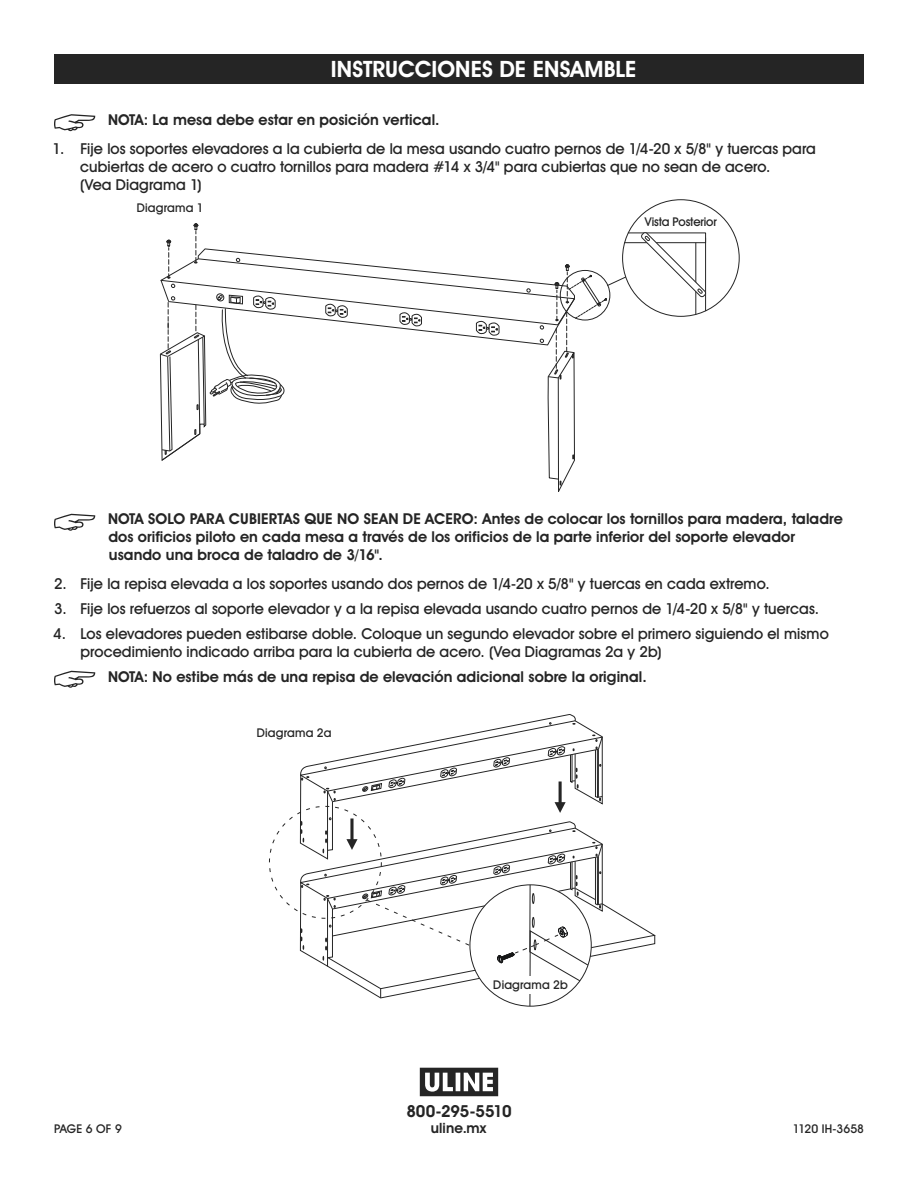
<style>
.page{position:relative;width:918px;height:1188px;background:#fff}
.page>*{position:absolute;margin:0;border:0;box-sizing:border-box;transform-origin:0 0}
.t1{font:700 22.5px "Uline Two Knine";letter-spacing:.005em;color:#fff}
.t2{font:700 16.5px "Uline Two Knine";letter-spacing:-.015em;color:#252525}
.t3{font:15px/18px "Uline Two Knine";letter-spacing:.005em;color:#252525}
.t4{font:700 15px/18px "Uline Two Knine";letter-spacing:.005em;color:#252525}
.t5{font:700 14.25px "Uline Two Knine";letter-spacing:.01em;color:#252525}
.t6{font:12px "Uline Two Knine";letter-spacing:.005em;color:#252525}
</style>
<div class="page">
<svg style="left:54px;top:114px;width:41px;height:17px"></svg>
<svg style="left:54px;top:514px;width:41px;height:17px"></svg>
<svg style="left:54px;top:671px;width:41px;height:17px"></svg>
<div style="left:54px;top:54px;width:810px;height:30px;background:#252525"></div>
<svg style="left:160px;top:224px;width:547px;height:268px"></svg>
<svg style="left:420px;top:1068px;width:78px;height:28px"></svg>
<svg style="left:299px;top:714px;width:356px;height:292px"></svg>
<div style="left:513px;top:976px;width:36px;height:18px;background:#fff"></div>
<h1 class="t1" style="left:331px;top:56px;width:307px">INSTRUCCIONES DE ENSAMBLE</h1>
<p class="t4" style="left:108px;top:110px;width:333px">NOTA: La mesa debe estar en posición vertical.</p>
<p class="t3" style="left:80px;top:139px;width:737px;text-indent:-27px">1. Fije los soportes elevadores a la cubierta de la mesa usando cuatro pernos de 1/4-20 x 5/8" y tuercas para cubiertas de acero o cuatro tornillos para madera #14 x 3/4" para cubiertas que no sean de acero.<br>(Vea Diagrama 1)</p>
<p class="t6" style="left:137px;top:201px;width:68px">Diagrama 1</p>
<p class="t6" style="left:645px;top:214px;width:74px">Vista Posterior</p>
<p class="t4" style="left:108px;top:510px;width:736px">NOTA SOLO PARA CUBIERTAS QUE NO SEAN DE ACERO: Antes de colocar los tornillos para madera, taladre dos orificios piloto en cada mesa a través de los orificios de la parte inferior del soporte elevador usando una broca de taladro de 3/16".</p>
<p class="t3" style="left:54px;top:575px;width:717px">2. Fije la repisa elevada a los soportes usando dos pernos de 1/4-20 x 5/8" y tuercas en cada extremo.</p>
<p class="t3" style="left:54px;top:600px;width:767px">3. Fije los refuerzos al soporte elevador y a la repisa elevada usando cuatro pernos de 1/4-20 x 5/8" y tuercas.</p>
<p class="t3" style="left:81px;top:624px;width:750px;text-indent:-27px">4. Los elevadores pueden estibarse doble. Coloque un segundo elevador sobre el primero siguiendo el mismo procedimiento indicado arriba para la cubierta de acero. (Vea Diagramas 2a y 2b)</p>
<p class="t4" style="left:108px;top:667px;width:540px">NOTA: No estibe más de una repisa de elevación adicional sobre la original.</p>
<p class="t6" style="left:257px;top:725px;width:76px">Diagrama 2a</p>
<p class="t6" style="left:493px;top:977px;width:76px">Diagrama 2b</p>
<p class="t2" style="left:406px;top:1101px;width:107px">800-295-5510</p>
<p class="t5" style="left:431px;top:1119px;width:57px">uline.mx</p>
<p class="t6" style="left:54px;top:1122px;width:69px">PAGE 6 OF 9</p>
<p class="t6" style="left:793px;top:1122px;width:73px">1120 IH-3658</p>
</div>
